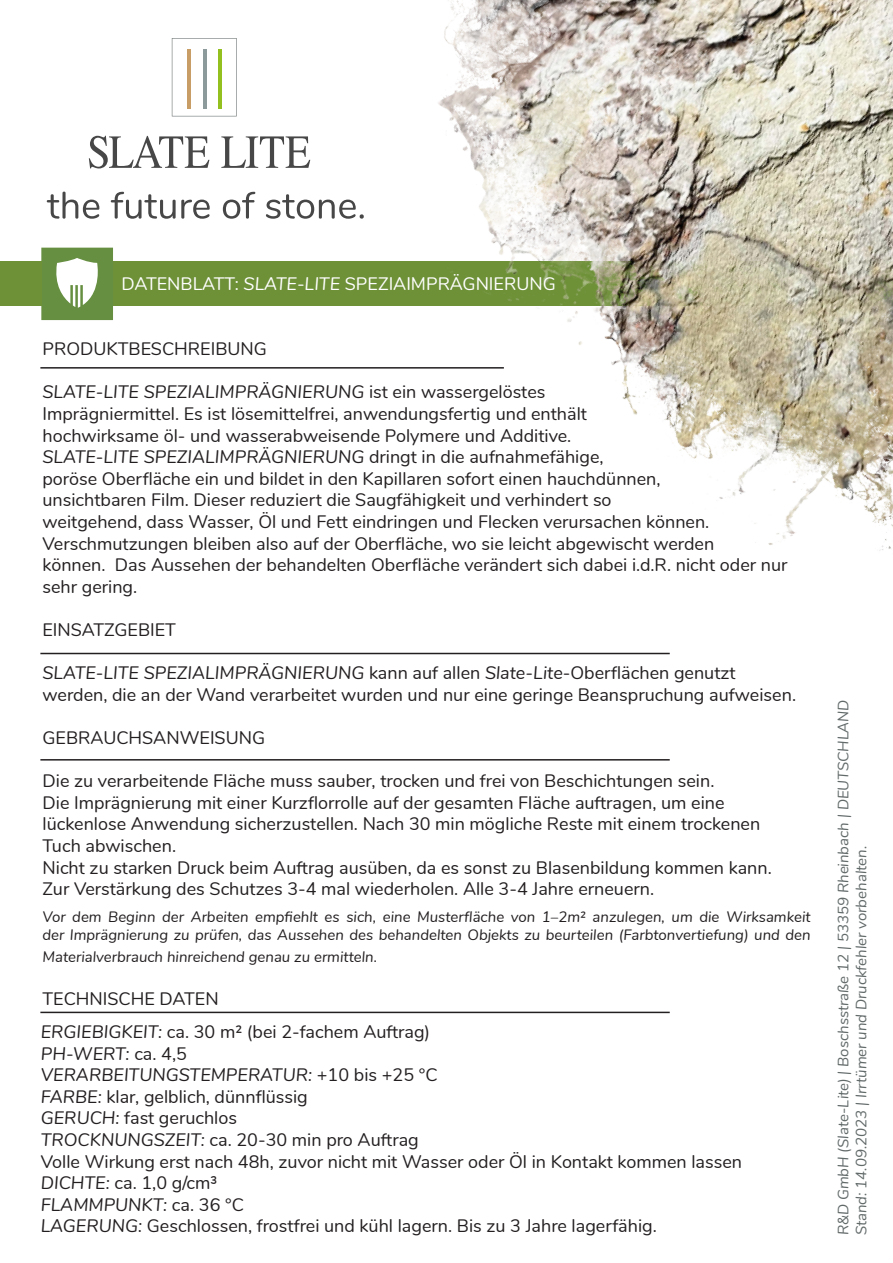
<style>
.page{position:relative;width:893px;height:1263px;background:#fff}
.page>*{position:absolute;margin:0;border:0;box-sizing:border-box;transform-origin:0 0}
.t1{font:18px/21.6px "Nunito";color:#231f20}
.t2{font:italic 18px "Nunito";color:#231f20}
.t3{font:18px "Nunito";color:#fff}
.t4{font:italic 15px/18px "Nunito";color:#231f20}
.t5{font:italic 15px "Nunito";color:#626969}
.s1{font-style:italic}
.s2{font-style:normal}
</style>
<div class="page">
<div style="left:106px;top:261px;width:787px;height:45px;background:#6e9138"></div>
<img style="left:217px;top:0;width:676px;height:761px">
<svg style="left:89px;top:136px;width:120px;height:32px"></svg>
<svg style="left:221px;top:136px;width:89px;height:32px"></svg>
<svg style="left:172px;top:38px;width:65px;height:78px"></svg>
<svg style="left:47px;top:192px;width:52px;height:27px"></svg>
<svg style="left:111px;top:192px;width:99px;height:27px"></svg>
<svg style="left:223px;top:192px;width:32px;height:27px"></svg>
<svg style="left:266px;top:194px;width:98px;height:25px"></svg>
<hr style="left:40px;top:367px;width:464px;height:2px;background:#231f20">
<hr style="left:40px;top:653px;width:630px;height:1px;background:#231f20">
<hr style="left:40px;top:759px;width:630px;height:1px;background:#231f20">
<hr style="left:40px;top:1012px;width:630px;height:1px;background:#231f20">
<svg style="left:41px;top:248px;width:72px;height:72px"></svg>
<div style="left:0;top:261px;width:41px;height:45px;background:#6e9138"></div>
<p class="t3" style="left:121px;top:271px;width:436px">DATENBLATT: <span class="s1">SLATE-LITE</span> SPEZIAIMPRÄGNIERUNG</p>
<p class="t1" style="left:43px;top:337px;width:226px">PRODUKTBESCHREIBUNG</p>
<p class="t1" style="left:43px;top:380px;width:546px"><span class="s1">SLATE-LITE SPEZIALIMPRÄGNIERUNG</span> ist ein wassergelöstes<br>Imprägniermittel. Es ist lösemittelfrei, anwendungsfertig und enthält hochwirksame öl- und wasserabweisende Polymere und Additive.</p>
<p class="t1" style="left:43px;top:445px;width:746px"><span class="s1">SLATE-LITE SPEZIALIMPRÄGNIERUNG</span> dringt in die aufnahmefähige,<br>poröse Oberfläche ein und bildet in den Kapillaren sofort einen hauchdünnen,<br>unsichtbaren Film. Dieser reduziert die Saugfähigkeit und verhindert so<br>weitgehend, dass Wasser, Öl und Fett eindringen und Flecken verursachen können.<br>Verschmutzungen bleiben also auf der Oberfläche, wo sie leicht abgewischt werden<br>können. Das Aussehen der behandelten Oberfläche verändert sich dabei i.d.R. nicht oder nur sehr gering.</p>
<p class="t1" style="left:43px;top:618px;width:135px">EINSATZGEBIET</p>
<p class="t2" style="left:43px;top:660px;width:695px">SLATE-LITE SPEZIALIMPRÄGNIERUNG <span class="s2">kann auf allen</span> Slate-Lite<span class="s2">-Oberflächen genutzt</span></p>
<p class="t1" style="left:43px;top:683px;width:755px">werden, die an der Wand verarbeitet wurden und nur eine geringe Beanspruchung aufweisen.</p>
<p class="t1" style="left:43px;top:726px;width:224px">GEBRAUCHSANWEISUNG</p>
<p class="t1" style="left:43px;top:769px;width:673px">Die zu verarbeitende Fläche muss sauber, trocken und frei von Beschichtungen sein.</p>
<p class="t1" style="left:43px;top:791px;width:683px">Die Imprägnierung mit einer Kurzflorrolle auf der gesamten Fläche auftragen, um eine</p>
<p class="t1" style="left:43px;top:812px;width:719px">lückenlose Anwendung sicherzustellen. Nach 30 min mögliche Reste mit einem trockenen</p>
<p class="t1" style="left:43px;top:834px;width:135px">Tuch abwischen.</p>
<p class="t1" style="left:43px;top:855px;width:731px">Nicht zu starken Druck beim Auftrag ausüben, da es sonst zu Blasenbildung kommen kann.</p>
<p class="t1" style="left:43px;top:877px;width:613px">Zur Verstärkung des Schutzes 3-4 mal wiederholen. Alle 3-4 Jahre erneuern.</p>
<p class="t4" style="left:43px;top:907px;width:770px">Vor dem Beginn der Arbeiten empfiehlt es sich, eine Musterfläche von 1–2m² anzulegen, um die Wirksamkeit der Imprägnierung zu prüfen, das Aussehen des behandelten Objekts zu beurteilen (Farbtonvertiefung) und den</p>
<p class="t4" style="left:43px;top:947px;width:336px">Materialverbrauch hinreichend genau zu ermitteln.</p>
<p class="t1" style="left:43px;top:987px;width:178px">TECHNISCHE DATEN</p>
<p class="t1" style="left:41px;top:1020px;width:391px"><span class="s1">ERGIEBIGKEIT:</span> ca. 30 m² (bei 2-fachem Auftrag)</p>
<p class="t2" style="left:41px;top:1040px;width:148px">PH-WERT: <span class="s2">ca. 4,5</span></p>
<p class="t2" style="left:41px;top:1061px;width:398px">VERARBEITUNGSTEMPERATUR: <span class="s2">+10 bis +25 °C</span></p>
<p class="t1" style="left:41px;top:1085px;width:269px"><span class="s1">FARBE:</span> klar, gelblich, dünnflüssig</p>
<p class="t1" style="left:41px;top:1106px;width:198px"><span class="s1">GERUCH:</span> fast geruchlos</p>
<p class="t1" style="left:41px;top:1128px;width:379px"><span class="s1">TROCKNUNGSZEIT:</span> ca. 20-30 min pro Auftrag</p>
<p class="t1" style="left:41px;top:1149px;width:703px">Volle Wirkung erst nach 48h, zuvor nicht mit Wasser oder Öl in Kontakt kommen lassen</p>
<p class="t1" style="left:41px;top:1171px;width:178px"><span class="s1">DICHTE:</span> ca. 1,0 g/cm³</p>
<p class="t2" style="left:41px;top:1191px;width:205px">FLAMMPUNKT: <span class="s2">ca. 36 °C</span></p>
<p class="t1" style="left:41px;top:1214px;width:618px"><span class="s1">LAGERUNG:</span> Geschlossen, frostfrei und kühl lagern. Bis zu 3 Jahre lagerfähig.</p>
<p class="t5" style="left:832px;top:1235px;width:537px;rotate:-90deg">R&amp;D GmbH (Slate-Lite) | Boschsstraße 12 | 53359 Rheinbach | DEUTSCHLAND</p>
<p class="t5" style="left:850px;top:1235px;width:391px;rotate:-90deg">Stand: 14.09.2023 | Irrtümer und Druckfehler vorbehalten.</p>
</div>
